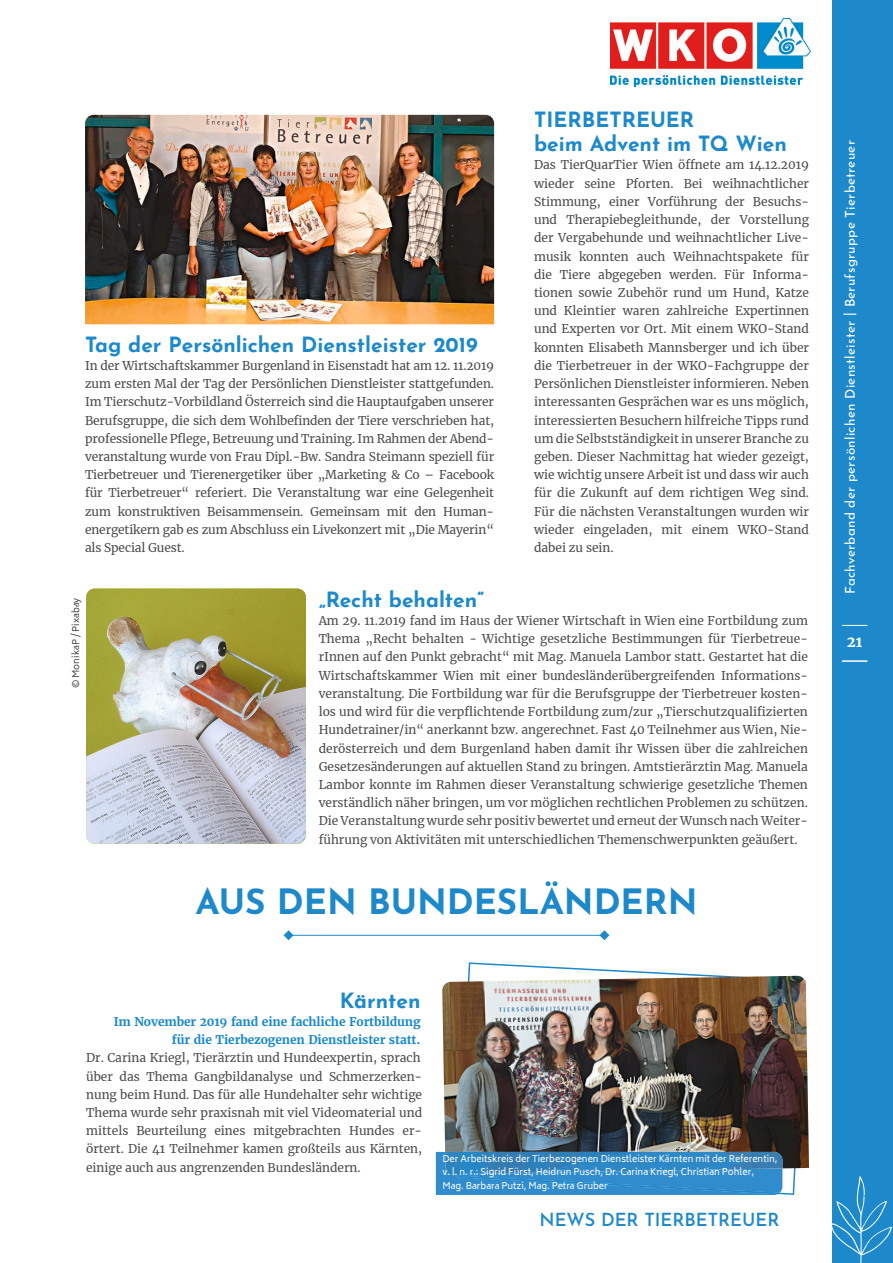
<style>
.page{position:relative;width:893px;height:1263px;background:#fff}
.page>*{position:absolute;margin:0;border:0;box-sizing:border-box;transform-origin:0 0}
.t1{font:700 34.95px "Josefin Sans";color:#1d89cb}
.t2{font:700 21px/24.2px "Josefin Sans";color:#1d89cb}
.t3{font:600 18px "Josefin Sans";color:#1d89cb}
.t4{font:700 15px "Merriweather";color:#fff}
.t5{font:13.5px "Josefin Sans";letter-spacing:.02em;color:#fff}
.t6{font:12px/18.1px "Merriweather";color:#4b4c4c;text-align:justify}
.t7{font:700 12px/18.1px "Merriweather";letter-spacing:-.01em;color:#1d89cb;text-align:right}
.t8{font:9px/13.5px "Biryani";color:#fff}
.t9{font:9px "Biryani";color:#4b4c4c}
</style>
<div class="page">
<div style="left:832px;top:0;width:61px;height:1263px;background:#1d89cb"></div>
<svg style="left:842px;top:625px;width:25px;height:1px"></svg>
<hr style="left:842px;top:660px;width:25px;height:2px;background:#fff">
<img style="left:611px;top:18px;width:199px;height:68px">
<svg style="left:832px;top:1176px;width:60px;height:87px"></svg>
<img style="left:85px;top:115px;width:409px;height:209px">
<img style="left:86px;top:589px;width:220px;height:255px">
<hr style="left:286px;top:935px;width:318px;height:1px;background:#1d89cb">
<svg style="left:284px;top:930px;width:10px;height:10px"></svg>
<svg style="left:599px;top:930px;width:10px;height:10px"></svg>
<svg style="left:468px;top:962px;width:335px;height:233px"></svg>
<img style="left:442px;top:976px;width:367px;height:192px">
<svg style="left:436px;top:1152px;width:346px;height:43px;background:#308ccc"></svg>
<img style="left:445px;top:1152px;width:337px;height:22px">
<h2 class="t2" style="left:85px;top:329px;width:394px">Tag der Persönlichen Dienstleister 2019</h2>
<p class="t6" style="left:85px;top:356px;width:411px">In der Wirtschaftskammer Burgenland in Eisenstadt hat am 12. 11.2019 zum ersten Mal der Tag der Persönlichen Dienstleister stattgefunden.<br>Im Tierschutz-Vorbildland Österreich sind die Hauptaufgaben unserer Berufsgruppe, die sich dem Wohlbefinden der Tiere verschrieben hat, professionelle Pflege, Betreuung und Training. Im Rahmen der Abend&shy;veranstaltung wurde von Frau Dipl.-Bw. Sandra Steimann speziell für Tierbetreuer und Tierenergetiker über „Marketing &amp; Co – Facebook für Tierbetreuer“ referiert. Die Veranstaltung war eine Gelegenheit zum konstruktiven Beisammensein. Gemeinsam mit den Human&shy;energetikern gab es zum Abschluss ein Livekonzert mit „Die Mayerin“ als Special Guest.</p>
<h2 class="t2" style="left:534px;top:105px;width:254px">TIERBETREUER<br>beim Advent im TQ Wien</h2>
<p class="t6" style="left:534px;top:156px;width:276px">Das TierQuarTier Wien öffnete am 14.12.2019 wieder seine Pforten. Bei weihnachtlicher Stimmung, einer Vorführung der Besuchs&shy;und Therapiebegleithunde, der Vorstellung der Vergabehunde und weihnachtlicher Live&shy;musik konnten auch Weihnachtspakete für die Tiere abgegeben werden. Für Informa&shy;tionen sowie Zubehör rund um Hund, Katze und Kleintier waren zahlreiche Expertinnen und Experten vor Ort. Mit einem WKO-Stand konnten Elisabeth Mannsberger und ich über die Tierbetreuer in der WKO-Fachgruppe der Persönlichen Dienstleister informieren. Neben interessanten Gesprächen war es uns möglich, interessierten Besuchern hilfreiche Tipps rund um die Selbstständigkeit in unserer Branche zu geben. Dieser Nachmittag hat wieder gezeigt, wie wichtig unsere Arbeit ist und dass wir auch für die Zukunft auf dem richtigen Weg sind.<br>Für die nächsten Veranstaltungen wurden wir wieder eingeladen, mit einem WKO-Stand dabei zu sein.</p>
<p class="t9" style="left:71px;top:688px;width:92px;rotate:-90deg">© MonikaP / Pixabay</p>
<h2 class="t2" style="left:319px;top:584px;width:167px">„Recht behalten“</h2>
<p class="t6" style="left:319px;top:611px;width:491px">Am 29. 11.2019 fand im Haus der Wiener Wirtschaft in Wien eine Fortbildung zum Thema „Recht behalten - Wichtige gesetzliche Bestimmungen für Tierbetreue&shy;rInnen auf den Punkt gebracht“ mit Mag. Manuela Lambor statt. Gestartet hat die Wirtschaftskammer Wien mit einer bundesländerübergreifenden Informations&shy;veranstaltung. Die Fortbildung war für die Berufsgruppe der Tierbetreuer kosten&shy;los und wird für die verpflichtende Fortbildung zum/zur „Tierschutzqualifizierten Hundetrainer/in“ anerkannt bzw. angerechnet. Fast 40 Teilnehmer aus Wien, Nie&shy;derösterreich und dem Burgenland haben damit ihr Wissen über die zahlreichen Gesetzesänderungen auf aktuellen Stand zu bringen. Amtstierärztin Mag. Manuela Lambor konnte im Rahmen dieser Veranstaltung schwierige gesetzliche Themen verständlich näher bringen, um vor möglichen rechtlichen Problemen zu schützen.<br>Die Veranstaltung wurde sehr positiv bewertet und erneut der Wunsch nach Weiter&shy;führung von Aktivitäten mit unterschiedlichen Themenschwerpunkten geäußert.</p>
<h1 class="t1" style="left:195px;top:871px;width:504px">AUS DEN BUNDESLÄNDERN</h1>
<h2 class="t2" style="left:340px;top:985px;width:82px">Kärnten</h2>
<p class="t7" style="left:114px;top:1012px;width:308px">Im November 2019 fand eine fachliche Fortbildung für die Tierbezogenen Dienstleister statt.</p>
<p class="t6" style="left:86px;top:1048px;width:338px;text-align:left">Dr. Carina Kriegl, Tierärztin und Hundeexpertin, sprach über das Thema Gangbildanalyse und Schmerzerken&shy;nung beim Hund. Das für alle Hundehalter sehr wichtige Thema wurde sehr praxisnah mit viel Videomaterial und mittels Beurteilung eines mitgebrachten Hundes er&shy;örtert. Die 41 Teilnehmer kamen großteils aus Kärnten, einige auch aus angrenzenden Bundesländern.</p>
<p class="t8" style="left:442px;top:1152px;width:337px">Der Arbeitskreis der Tierbezogenen Dienstleister Kärnten mit der Referentin, v. l. n. r.: Sigrid Fürst, Heidrun Pusch, Dr. Carina Kriegl, Christian Pohler,<br>Mag. Barbara Putzi, Mag. Petra Gruber</p>
<h3 class="t3" style="left:540px;top:1204px;width:241px">NEWS DER TIERBETREUER</h3>
<p class="t5" style="left:839px;top:594px;width:455px;rotate:-90deg">Fachverband der persönlichen Dienstleister | Berufsgruppe Tierbetreuer</p>
<p class="t4" style="left:847px;top:632px;width:17px">21</p>
</div>
